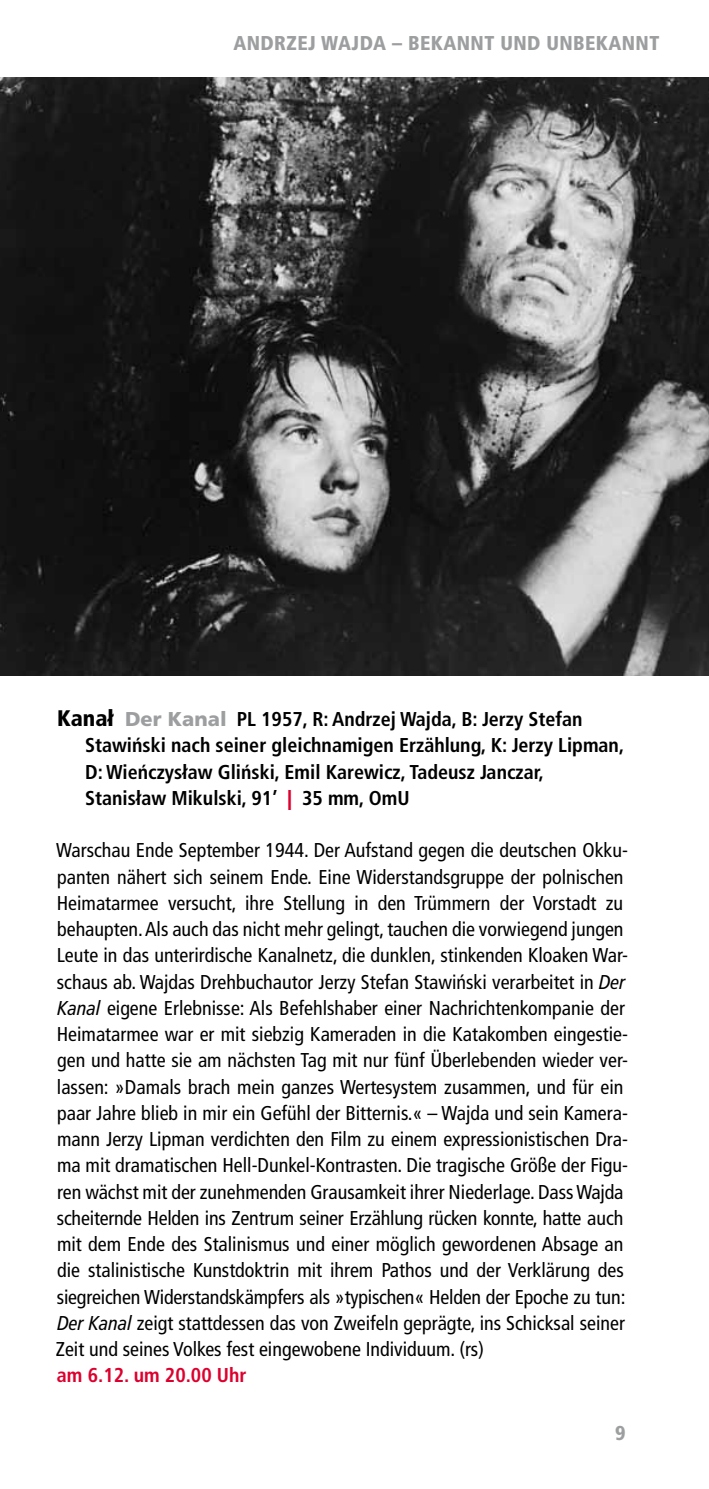
<style>
.page{position:relative;width:709px;height:1489px;background:#fff}
.page>*{position:absolute;margin:0;border:0;box-sizing:border-box;transform-origin:0 0}
.t1{font:condensed 20px/26.2px "Frutiger LT Com";color:#000}
.t2{font:700 condensed 20px/26.2px "Frutiger LT Com";color:#000}
.t3{font:900 condensed 20px "Frutiger LT Com";letter-spacing:.02em;color:#9c9e9f}
.t4{font:700 condensed 20px "Frutiger LT Com";color:#dc002e}
.s1{font-weight:900;font-size:22.5px}
.s2{font-weight:900;font-stretch:normal;color:#9c9e9f}
.s3{font-weight:900;font-stretch:normal;color:#dc002e}
.s4{font-style:italic}
</style>
<div class="page">
<img style="left:0;top:78px;width:709px;height:597px">
<p class="t3" style="left:233px;top:31px;width:427px">ANDRZEJ WAJDA – BEKANNT UND UNBEKANNT</p>
<p class="t2" style="left:85px;top:706px;width:540px;text-indent:-28px"><span class="s1">Kanał</span> <span class="s2">Der Kanal</span> PL 1957, R: Andrzej Wajda, B: Jerzy Stefan Stawiński nach seiner gleichnamigen Erzählung, K: Jerzy Lipman, D: Wieńczysław Gliński, Emil Karewicz, Tadeusz Janczar, Stanisław Mikulski, 91’ <span class="s3">|</span> 35 mm, OmU</p>
<p class="t1" style="left:56px;top:837px;width:573px">Warschau Ende September 1944. Der Aufstand gegen die deutschen Okku&shy;panten nähert sich seinem Ende. Eine Widerstandsgruppe der polnischen Heimatarmee versucht, ihre Stellung in den Trümmern der Vorstadt zu behaupten. Als auch das nicht mehr gelingt, tauchen die vorwiegend jungen Leute in das unterirdische Kanalnetz, die dunklen, stinkenden Kloaken War&shy;schaus ab. Wajdas Drehbuchautor Jerzy Stefan Stawiński verarbeitet in <span class="s4">Der Kanal</span> eigene Erlebnisse: Als Befehlshaber einer Nachrichtenkompanie der Heimatarmee war er mit siebzig Kameraden in die Katakomben eingestie&shy;gen und hatte sie am nächsten Tag mit nur fünf Überlebenden wieder ver&shy;lassen: »Damals brach mein ganzes Wertesystem zusammen, und für ein paar Jahre blieb in mir ein Gefühl der Bitternis.« – Wajda und sein Kamera&shy;mann Jerzy Lipman verdichten den Film zu einem expressionistischen Dra&shy;ma mit dramatischen Hell-Dunkel-Kontrasten. Die tragische Größe der Figu&shy;ren wächst mit der zunehmenden Grausamkeit ihrer Niederlage. Dass Wajda scheiternde Helden ins Zentrum seiner Erzählung rücken konnte, hatte auch mit dem Ende des Stalinismus und einer möglich gewordenen Absage an die stalinistische Kunstdoktrin mit ihrem Pathos und der Verklärung des siegreichen Widerstandskämpfers als »typischen« Helden der Epoche zu tun:<br><span class="s4">Der Kanal</span> zeigt stattdessen das von Zweifeln geprägte, ins Schicksal seiner Zeit und seines Volkes fest eingewobene Individuum. (rs)</p>
<p class="t4" style="left:57px;top:1363px;width:191px">am 6.12. um 20.00 Uhr</p>
<p class="t3" style="left:615px;top:1420px;width:12px">9</p>
</div>
